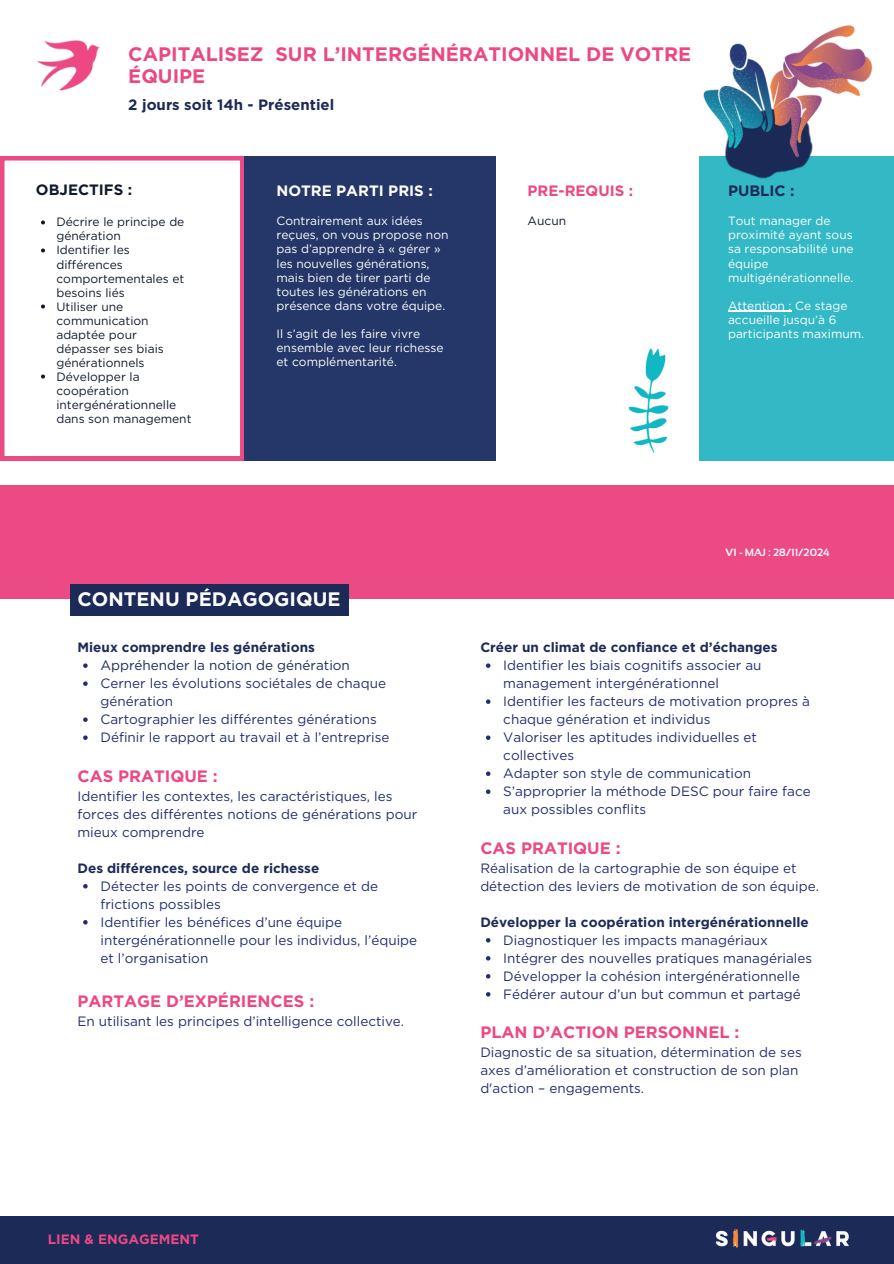
<style>
.page{position:relative;width:894px;height:1264px;background:#fff}
.page>*{position:absolute;margin:0;border:0;box-sizing:border-box;transform-origin:0 0}
.t1{font:700 19.5px/22.5px "Gotham";color:#ec4884}
.t2{font:700 19.5px "Gotham";color:#fefefe}
.t3{font:700 16.5px "Gotham";color:#ec4884}
.t4{font:700 15px "Gotham";color:#1c2a57}
.t5{font:700 15px "Gotham";color:#fefefe}
.t6{font:700 15px "Gotham";color:#ec4884}
.t7{font:700 15px "Gotham";color:#0f1a2b}
.t8{font:13.5px/18px "Gotham";color:#232d71}
.t9{font:13.5px/18px "Gotham";color:#212d70}
.t10{font:700 13.5px "Gotham";color:#1c2a57}
.t11{font:13.5px "Gotham";color:#1c2a57}
.t12{font:700 13.5px "Gotham";color:#ec4884}
.t13{font:12px/14px "Gotham";color:#fefefe}
.t14{font:12px/14px "Gotham";color:#0f1a2b}
.t15{font:12px/14px "Gotham";color:#fff}
.t16{font:700 10.5px "Sansation";color:#fefefe}
</style>
<div class="page">
<svg style="left:0;top:156px;width:244px;height:304px"></svg>
<div style="left:244px;top:156px;width:252px;height:304px;background:#233567"></div>
<div style="left:0;top:485px;width:893px;height:113px;background:#ec4884"></div>
<div style="left:698px;top:156px;width:195px;height:304px;background:#31b8c5"></div>
<img style="left:38px;top:40px;width:62px;height:51px">
<img style="left:725px;top:159px;width:84px;height:20px">
<img style="left:703px;top:25px;width:170px;height:134px">
<div style="left:0;top:1216px;width:893px;height:47px;background:#1c2a57"></div>
<img style="left:628px;top:348px;width:41px;height:104px">
<div style="left:70px;top:584px;width:278px;height:31px;background:#1c2a57"></div>
<img style="left:715px;top:1228px;width:134px;height:21px">
<hr style="left:727px;top:310px;width:64px;height:1px;background:#fff">
<svg style="left:41px;top:220px;width:4px;height:4px"></svg>
<svg style="left:41px;top:248px;width:4px;height:4px"></svg>
<svg style="left:41px;top:304px;width:4px;height:4px"></svg>
<svg style="left:41px;top:374px;width:4px;height:4px"></svg>
<svg style="left:83px;top:663px;width:5px;height:5px"></svg>
<svg style="left:83px;top:681px;width:5px;height:5px"></svg>
<svg style="left:83px;top:717px;width:5px;height:5px"></svg>
<svg style="left:83px;top:735px;width:5px;height:5px"></svg>
<svg style="left:83px;top:884px;width:5px;height:4px"></svg>
<svg style="left:83px;top:920px;width:5px;height:4px"></svg>
<svg style="left:486px;top:663px;width:4px;height:5px"></svg>
<svg style="left:486px;top:699px;width:4px;height:5px"></svg>
<svg style="left:486px;top:735px;width:4px;height:5px"></svg>
<svg style="left:486px;top:771px;width:4px;height:5px"></svg>
<svg style="left:486px;top:789px;width:4px;height:5px"></svg>
<svg style="left:486px;top:938px;width:4px;height:4px"></svg>
<svg style="left:486px;top:956px;width:4px;height:4px"></svg>
<svg style="left:486px;top:974px;width:4px;height:4px"></svg>
<svg style="left:486px;top:992px;width:4px;height:4px"></svg>
<h1 class="t1" style="left:128px;top:42px;width:564px">CAPITALISEZ SUR L’INTERGÉNÉRATIONNEL DE VOTRE<br>ÉQUIPE</h1>
<h3 class="t4" style="left:128px;top:95px;width:207px">2 jours soit 14h - Présentiel</h3>
<p class="t7" style="left:36px;top:181px;width:98px">OBJECTIFS :</p>
<p class="t14" style="left:56px;top:215px;width:137px">Décrire le principe de génération<br>Identifier les différences comportementales et besoins liés<br>Utiliser une communication adaptée pour dépasser ses biais générationnels<br>Développer la coopération intergénérationnelle dans son management</p>
<h2 class="t5" style="left:276px;top:182px;width:158px">NOTRE PARTI PRIS :</h2>
<p class="t13" style="left:276px;top:214px;width:173px">Contrairement aux idées reçues, on vous propose non pas d’apprendre à « gérer » les nouvelles générations, mais bien de tirer parti de toutes les générations en présence dans votre équipe.</p>
<p class="t13" style="left:276px;top:326px;width:168px">Il s’agit de les faire vivre ensemble avec leur richesse et complémentarité.</p>
<p class="t6" style="left:527px;top:182px;width:107px">PRE-REQUIS :</p>
<p class="t14" style="left:527px;top:214px;width:40px">Aucun</p>
<p class="t4" style="left:727px;top:182px;width:68px">PUBLIC :</p>
<p class="t15" style="left:727px;top:214px;width:127px">Tout manager de proximité ayant sous sa responsabilité une équipe multigénérationnelle.</p>
<p class="t15" style="left:727px;top:298px;width:137px">Attention : Ce stage accueille jusqu’à 6 participants maximum.</p>
<p class="t2" style="left:77px;top:587px;width:264px">CONTENU PÉDAGOGIQUE</p>
<p class="t16" style="left:725px;top:546px;width:105px">V1 - MAJ : 28/11/2024</p>
<p class="t10" style="left:77px;top:639px;width:239px">Mieux comprendre les générations</p>
<p class="t11" style="left:100px;top:657px;width:251px">Appréhender la notion de génération</p>
<p class="t8" style="left:100px;top:674px;width:290px">Cerner les évolutions sociétales de chaque génération<br>Cartographier les différentes générations Définir le rapport au travail et à l’entreprise</p>
<p class="t3" style="left:77px;top:765px;width:142px">CAS PRATIQUE :</p>
<p class="t9" style="left:77px;top:786px;width:341px">Identifier les contextes, les caractéristiques, les forces des différentes notions de générations pour mieux comprendre</p>
<p class="t10" style="left:77px;top:859px;width:243px">Des différences, source de richesse</p>
<p class="t8" style="left:100px;top:876px;width:279px">Détecter les points de convergence et de frictions possibles</p>
<p class="t9" style="left:100px;top:912px;width:318px">Identifier les bénéfices d’une équipe intergénérationnelle pour les individus, l’équipe et l’organisation</p>
<p class="t3" style="left:77px;top:990px;width:238px">PARTAGE D’EXPÉRIENCES :</p>
<p class="t9" style="left:77px;top:1011px;width:328px">En utilisant les principes d’intelligence collective.</p>
<p class="t12" style="left:48px;top:1231px;width:152px">LIEN &amp; ENGAGEMENT</p>
<p class="t10" style="left:480px;top:639px;width:299px">Créer un climat de confiance et d’échanges</p>
<p class="t8" style="left:503px;top:656px;width:260px">Identifier les biais cognitifs associer au management intergénérationnel</p>
<h1 class="t8" style="left:503px;top:692px;width:308px">Identifier les facteurs de motivation propres à chaque génération et individus</h1>
<h5 class="t8" style="left:503px;top:728px;width:255px">Valoriser les aptitudes individuelles et collectives</h5>
<p class="t8" style="left:503px;top:764px;width:249px">Adapter son style de communication</p>
<p class="t8" style="left:503px;top:782px;width:309px">S’approprier la méthode DESC pour faire face aux possibles conflits</p>
<p class="t3" style="left:480px;top:837px;width:142px">CAS PRATIQUE :</p>
<p class="t8" style="left:480px;top:858px;width:340px">Réalisation de la cartographie de son équipe et détection des leviers de motivation de son équipe.</p>
<p class="t10" style="left:480px;top:913px;width:330px">Développer la coopération intergénérationnelle</p>
<p class="t8" style="left:503px;top:930px;width:266px">Diagnostiquer les impacts managériaux</p>
<h6 class="t8" style="left:503px;top:948px;width:310px">Intégrer des nouvelles pratiques managériales</h6>
<h5 class="t8" style="left:503px;top:966px;width:298px">Développer la cohésion intergénérationnelle</h5>
<p class="t8" style="left:503px;top:984px;width:299px">Fédérer autour d’un but commun et partagé</p>
<p class="t3" style="left:480px;top:1022px;width:260px">PLAN D’ACTION PERSONNEL :</p>
<p class="t8" style="left:480px;top:1043px;width:323px">Diagnostic de sa situation, détermination de ses axes d’amélioration et construction de son plan d'action – engagements.</p>
</div>
